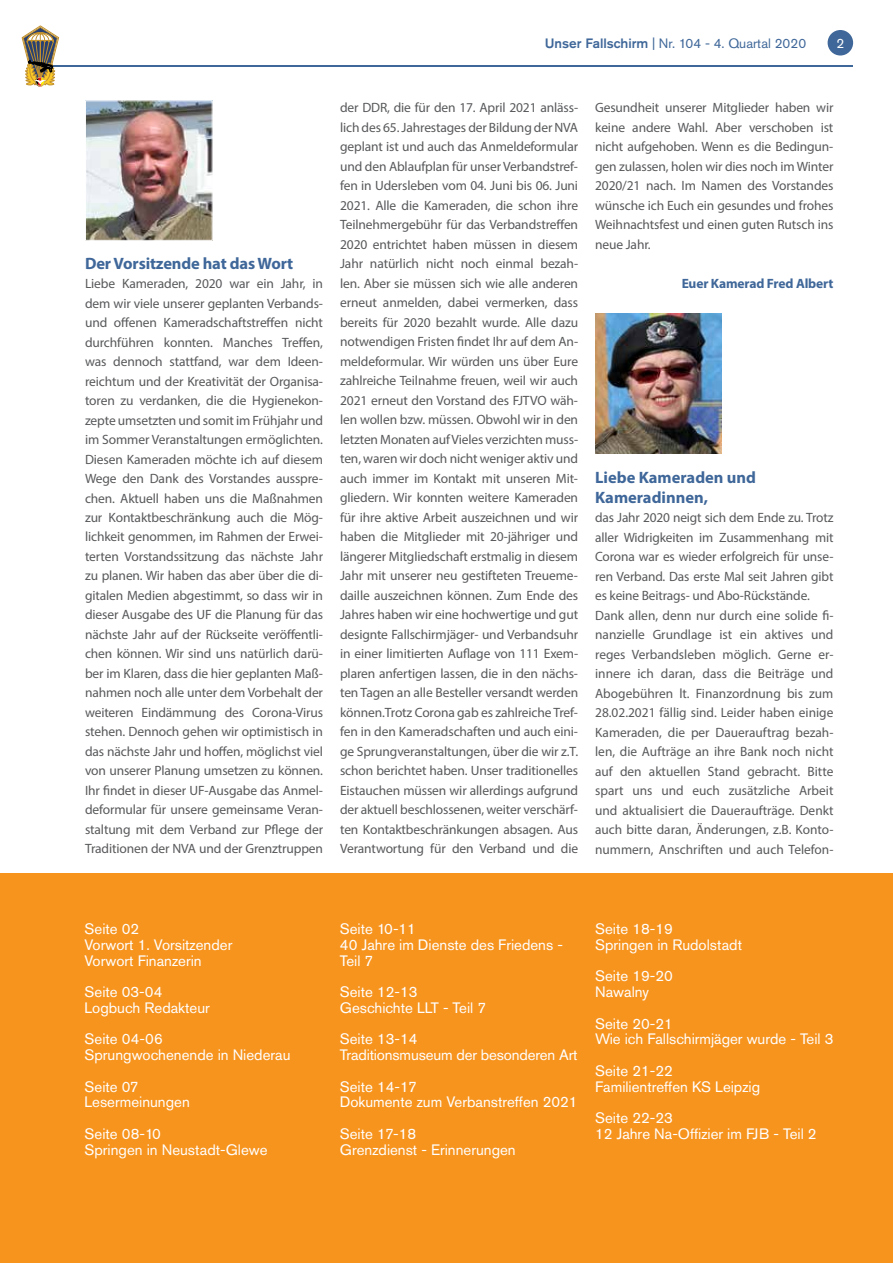
<style>
.page{position:relative;width:893px;height:1263px;background:#fff}
.page>*{position:absolute;margin:0;border:0;box-sizing:border-box;transform-origin:0 0}
.t1{font:700 16.5px/19.5px "Myriad Pro";color:#3f6799}
.t2{font:15px/15.8px "Akzidenz Grotesk Pro";color:#fff}
.t3{font:13.5px/19.5px "Myriad Pro";color:#58595b;text-align:justify}
.t4{font:13.5px "Akzidenz Grotesk Pro";color:#3f6799}
.t5{font:700 13.5px "Myriad Pro";letter-spacing:-.01em;color:#3f6799}
.t6{font:13.5px "Akzidenz Grotesk Pro";color:#fff}
.s1{font-weight:500}
</style>
<div class="page">
<div style="left:828px;top:30px;width:25px;height:26px;background:#3f6799;border-radius:50%"></div>
<hr style="left:47px;top:65px;width:806px;height:1px;background:#3f6799">
<svg style="left:22px;top:25px;width:37px;height:61px"></svg>
<div style="left:0;top:873px;width:893px;height:390px;background:#f7941e"></div>
<img style="left:595px;top:313px;width:127px;height:141px">
<img style="left:87px;top:102px;width:124px;height:137px">
<div style="left:85px;top:100px;width:128px;height:141px;border:1px solid #fff"></div>
<p class="t4" style="left:545px;top:34px;width:263px"><span class="s1">Unser Fallschirm</span> | Nr. 104 - 4. Quartal 2020</p>
<p class="t6" style="left:836px;top:34px;width:9px">2</p>
<p class="t1" style="left:85px;top:253px;width:210px">Der Vorsitzende hat das Wort</p>
<p class="t3" style="left:85px;top:274px;width:240px">Liebe Kameraden, 2020 war ein Jahr, in dem wir viele unserer geplanten Verbands&shy;und offenen Kameradschaftstreffen nicht durchführen konnten. Manches Treffen, was dennoch stattfand, war dem Ideen&shy;reichtum und der Kreativität der Organisa&shy;toren zu verdanken, die die Hygienekon&shy;zepte umsetzten und somit im Frühjahr und im Sommer Veranstaltungen ermöglichten.<br>Diesen Kameraden möchte ich auf diesem Wege den Dank des Vorstandes ausspre&shy;chen. Aktuell haben uns die Maßnahmen zur Kontaktbeschränkung auch die Mög&shy;lichkeit genommen, im Rahmen der Erwei&shy;terten Vorstandssitzung das nächste Jahr zu planen. Wir haben das aber über die di&shy;gitalen Medien abgestimmt, so dass wir in dieser Ausgabe des UF die Planung für das nächste Jahr auf der Rückseite veröffentli&shy;chen können. Wir sind uns natürlich darü&shy;ber im Klaren, dass die hier geplanten Maß&shy;nahmen noch alle unter dem Vorbehalt der weiteren Eindämmung des Corona-Virus stehen. Dennoch gehen wir optimistisch in das nächste Jahr und hoffen, möglichst viel von unserer Planung umsetzen zu können.<br>Ihr findet in dieser UF-Ausgabe das Anmel&shy;deformular für unsere gemeinsame Veran&shy;staltung mit dem Verband zur Pflege der Traditionen der NVA und der Grenztruppen</p>
<p class="t3" style="left:340px;top:98px;width:240px">der DDR, die für den 17. April 2021 anläss&shy;lich des 65. Jahrestages der Bildung der NVA geplant ist und auch das Anmeldeformular und den Ablaufplan für unser Verbandstref&shy;fen in Udersleben vom 04. Juni bis 06. Juni 2021. Alle die Kameraden, die schon ihre Teilnehmergebühr für das Verbandstreffen 2020 entrichtet haben müssen in diesem Jahr natürlich nicht noch einmal bezah&shy;len. Aber sie müssen sich wie alle anderen erneut anmelden, dabei vermerken, dass bereits für 2020 bezahlt wurde. Alle dazu notwendigen Fristen findet Ihr auf dem An&shy;meldeformular. Wir würden uns über Eure zahlreiche Teilnahme freuen, weil wir auch 2021 erneut den Vorstand des FJTVO wäh&shy;len wollen bzw. müssen. Obwohl wir in den letzten Monaten auf Vieles verzichten muss&shy;ten, waren wir doch nicht weniger aktiv und auch immer im Kontakt mit unseren Mit&shy;gliedern. Wir konnten weitere Kameraden für ihre aktive Arbeit auszeichnen und wir haben die Mitglieder mit 20-jähriger und längerer Mitgliedschaft erstmalig in diesem Jahr mit unserer neu gestifteten Treueme&shy;daille auszeichnen können. Zum Ende des Jahres haben wir eine hochwertige und gut designte Fallschirmjäger- und Verbandsuhr in einer limitierten Auflage von 111 Exem&shy;plaren anfertigen lassen, die in den nächs&shy;ten Tagen an alle Besteller versandt werden können.Trotz Corona gab es zahlreiche Tref&shy;fen in den Kameradschaften und auch eini&shy;ge Sprungveranstaltungen, über die wir z.T. schon berichtet haben. Unser traditionelles Eistauchen müssen wir allerdings aufgrund der aktuell beschlossenen, weiter verschärf&shy;ten Kontaktbeschränkungen absagen. Aus Verantwortung für den Verband und die</p>
<p class="t3" style="left:595px;top:98px;width:240px">Gesundheit unserer Mitglieder haben wir keine andere Wahl. Aber verschoben ist nicht aufgehoben. Wenn es die Bedingun&shy;gen zulassen, holen wir dies noch im Winter 2020/21 nach. Im Namen des Vorstandes wünsche ich Euch ein gesundes und frohes Weihnachtsfest und einen guten Rutsch ins neue Jahr.</p>
<p class="t5" style="left:682px;top:274px;width:153px">Euer Kamerad Fred Albert</p>
<p class="t1" style="left:595px;top:467px;width:162px">Liebe Kameraden und<br>Kameradinnen,</p>
<p class="t3" style="left:595px;top:508px;width:240px;text-align:left">das Jahr 2020 neigt sich dem Ende zu. Trotz aller Widrigkeiten im Zusammenhang mit Corona war es wieder erfolgreich für unse&shy;ren Verband. Das erste Mal seit Jahren gibt es keine Beitrags- und Abo-Rückstände.<br>Dank allen, denn nur durch eine solide fi&shy;nanzielle Grundlage ist ein aktives und reges Verbandsleben möglich. Gerne er&shy;innere ich daran, dass die Beiträge und Abogebühren lt. Finanzordnung bis zum 28.02.2021 fällig sind. Leider haben einige Kameraden, die per Dauerauftrag bezah&shy;len, die Aufträge an ihre Bank noch nicht auf den aktuellen Stand gebracht. Bitte spart uns und euch zusätzliche Arbeit und aktualisiert die Daueraufträge. Denkt auch bitte daran, Änderungen, z.B. Konto&shy;nummern, Anschriften und auch Telefon-</p>
<p class="t2" style="left:85px;top:921px;width:149px">Seite 02<br>Vorwort 1. Vorsitzender<br>Vorwort Finanzerin</p>
<p class="t2" style="left:85px;top:984px;width:127px">Seite 03-04<br>Logbuch Redakteur</p>
<p class="t2" style="left:85px;top:1031px;width:207px">Seite 04-06<br>Sprungwochenende in Niederau</p>
<p class="t2" style="left:85px;top:1078px;width:107px">Seite 07<br>Lesermeinungen</p>
<p class="t2" style="left:85px;top:1126px;width:185px">Seite 08-10<br>Springen in Neustadt-Glewe</p>
<p class="t2" style="left:340px;top:921px;width:225px">Seite 10-11<br>40 Jahre im Dienste des Friedens -<br>Teil 7</p>
<p class="t2" style="left:340px;top:984px;width:148px">Seite 12-13<br>Geschichte LLT - Teil 7</p>
<p class="t2" style="left:340px;top:1031px;width:239px">Seite 13-14<br>Traditionsmuseum der besonderen Art</p>
<p class="t2" style="left:340px;top:1078px;width:239px">Seite 14-17<br>Dokumente zum Verbanstreffen 2021</p>
<p class="t2" style="left:340px;top:1126px;width:177px">Seite 17-18<br>Grenzdienst - Erinnerungen</p>
<p class="t2" style="left:595px;top:921px;width:148px">Seite 18-19<br>Springen in Rudolstadt</p>
<p class="t2" style="left:595px;top:968px;width:79px">Seite 19-20<br>Nawalny</p>
<p class="t2" style="left:595px;top:1015px;width:240px">Seite 20-21<br>Wie ich Fallschirmjäger wurde - Teil 3</p>
<p class="t2" style="left:595px;top:1063px;width:167px">Seite 21-22<br>Familientreffen KS Leipzig</p>
<p class="t2" style="left:595px;top:1110px;width:223px">Seite 22-23<br>12 Jahre Na-Offizier im FJB - Teil 2</p>
</div>
